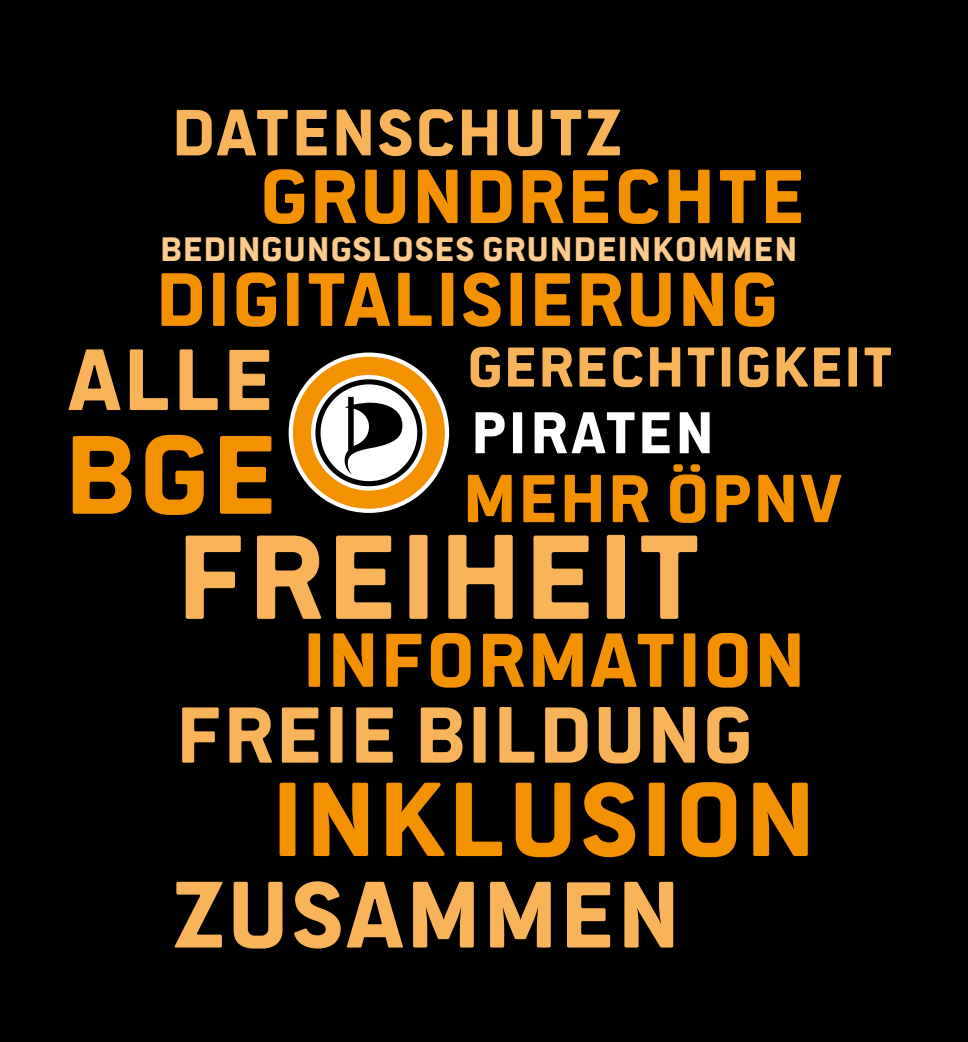
<style>
.page{position:relative;width:968px;height:1042px;background:#fff}
.page>*{position:absolute;margin:0;border:0;box-sizing:border-box;transform-origin:0 0}
.t1{font:700 132.83px "Politics Head";color:#f9b45a}
.t2{font:700 123.9px "Politics Head";color:#f39100}
.t3{font:700 116.02px "Politics Head";color:#f39100}
.t4{font:700 103.95px "Politics Head";color:#f9b45a}
.t5{font:700 95.9px "Politics Head";color:#f9b45a}
.t6{font:700 88.02px "Politics Head";color:#f9b45a}
.t7{font:700 84.52px "Politics Head";color:#f39100}
.t8{font:700 84px "Politics Head";color:#f39100}
.t9{font:700 74.9px "Politics Head";color:#f39100}
.t10{font:700 72.45px "Politics Head";color:#f9b45a}
.t11{font:700 62.3px "Politics Head";color:#f9b45a}
.t12{font:700 37.62px "Politics Head";color:#fccb8d}
</style>
<div class="page">
<div style="left:0;top:0;width:967px;height:1042px;background:#000"></div>
<svg style="left:288px;top:352px;width:161px;height:161px;background:#e9e7e4"></svg>
<div style="left:293px;top:357px;width:152px;height:152px;background:#f39100;border-radius:50%"></div>
<div style="left:311px;top:375px;width:115px;height:115px;background:#fff;border-radius:50%"></div>
<svg style="left:315px;top:379px;width:107px;height:107px"></svg>
<svg style="left:475px;top:412px;width:29px;height:41px"></svg>
<div style="left:513px;top:412px;width:9px;height:41px;background:#fff"></div>
<svg style="left:642px;top:412px;width:27px;height:41px"></svg>
<svg style="left:679px;top:412px;width:30px;height:41px"></svg>
<svg style="left:534px;top:412px;width:100px;height:41px"></svg>
<h3 class="t10" style="left:171px;top:99px;width:453px">DATENSCHUTZ</h3>
<h3 class="t7" style="left:259px;top:158px;width:548px">GRUNDRECHTE</h3>
<p class="t12" style="left:160px;top:232px;width:639px">BEDINGUNGSLOSES GRUNDEINKOMMEN</p>
<h3 class="t8" style="left:155px;top:261px;width:625px">DIGITALISIERUNG</h3>
<h3 class="t5" style="left:67px;top:336px;width:209px">ALLE</h3>
<h2 class="t2" style="left:63px;top:418px;width:217px">BGE</h2>
<h3 class="t11" style="left:466px;top:338px;width:428px">GERECHTIGKEIT</h3>
<h3 class="t9" style="left:462px;top:464px;width:382px">MEHR ÖPNV</h3>
<h1 class="t1" style="left:175px;top:516px;width:529px">FREIHEIT</h1>
<h3 class="t7" style="left:302px;top:621px;width:505px">INFORMATION</h3>
<h3 class="t6" style="left:175px;top:694px;width:579px">FREIE BILDUNG</h3>
<h3 class="t3" style="left:270px;top:766px;width:547px">INKLUSION</h3>
<h3 class="t4" style="left:171px;top:867px;width:511px">ZUSAMMEN</h3>
</div>
